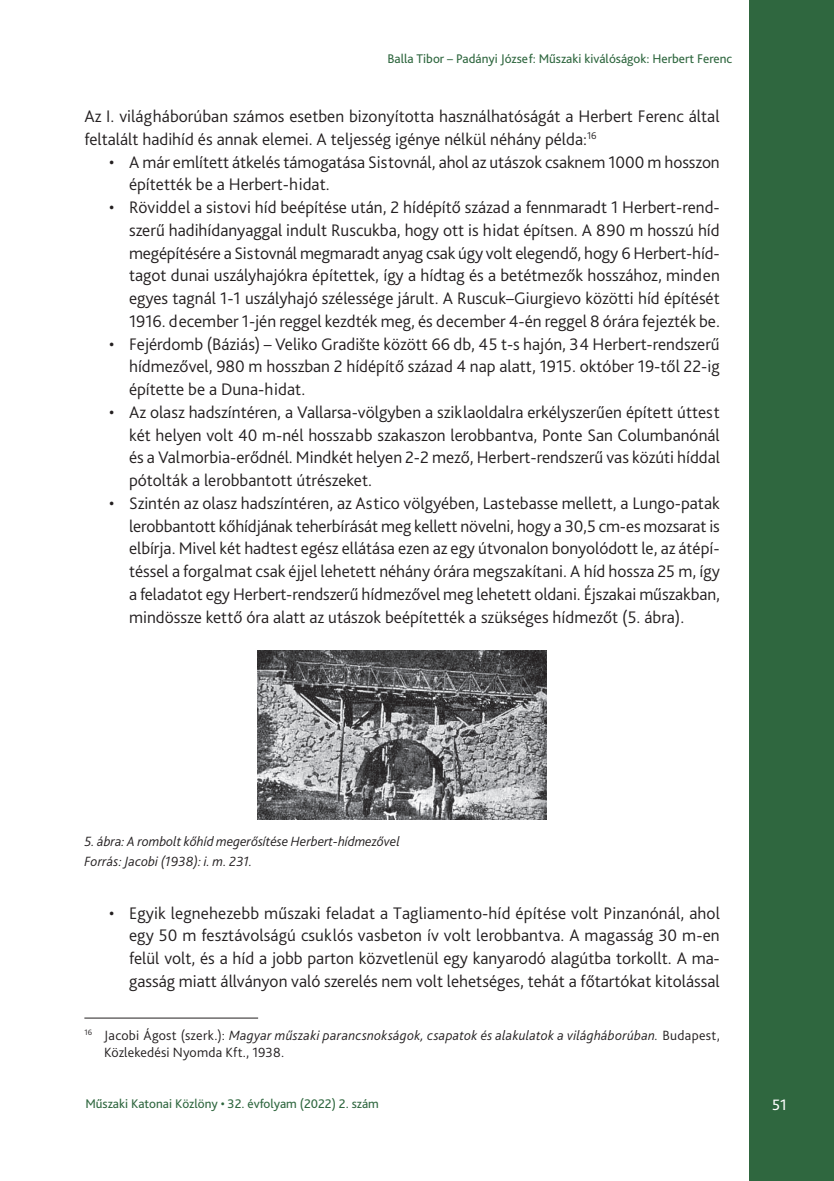
<style>
.page{position:relative;width:834px;height:1181px;background:#fff}
.page>*{position:absolute;margin:0;border:0;box-sizing:border-box;transform-origin:0 0}
.Szöveg_1st{font:300 17.5px/22.8px "Bliss Pro";color:#231f20;text-align:justify}
.t1{font:15.75px "Bliss Pro";color:#fff}
.Lábjegyzet{font:italic 300 14px/16.8px "Bliss Pro";letter-spacing:.02em;color:#231f20}
.Ábra_címe{font:italic 300 14px "Bliss Pro";color:#231f20}
.ábra_forrás{font:italic 300 14px "Bliss Pro";letter-spacing:.01em;color:#231f20}
.t2{font:13.12px "Bliss Pro";color:#2f673f}
.s1{font-style:normal}
</style>
<div class="page">
<div style="left:749px;top:0;width:84px;height:1181px;background:#2f673f"></div>
<img style="left:258px;top:650px;width:288px;height:169px">
<hr style="left:84px;top:1017px;width:174px;height:1px;background:#231f20">
<p class="t2" style="left:387px;top:50px;width:346px">Balla Tibor – Padányi József: Műszaki kiválóságok: Herbert Ferenc</p>
<p class="Szöveg_1st" style="left:84px;top:104px;width:636px">Az I. világháborúban számos esetben bizonyította használhatóságát a Herbert Ferenc által feltalált hadihíd és annak elemei. A teljesség igénye nélkül néhány példa:<sup>16</sup></p>
<p class="Szöveg_1st" style="left:129px;top:150px;width:592px;text-indent:-20px">• A már említett átkelés támogatása Sistovnál, ahol az utászok csaknem 1000 m hosszon építették be a Herbert-hidat.</p>
<p class="Szöveg_1st" style="left:129px;top:195px;width:592px;text-indent:-20px">• Röviddel a sistovi híd beépítése után, 2 hídépítő század a fennmaradt 1 Herbert-rend&shy;szerű hadihídanyaggal indult Ruscukba, hogy ott is hidat építsen. A -890 m hosszú híd megépítésére a Sistovnál megmaradt anyag csak úgy volt elegendő, hogy 6 Herbert-híd&shy;tagot dunai uszályhajókra építettek, így a hídtag és a betétmezők hosszához, minden egyes tagnál 1-1 uszályhajó szélessége járult. A Ruscuk–Giurgievo közötti híd építését 1916. december 1-jén reggel kezdték meg, és december 4-én reggel 8 órára fejezték be.</p>
<p class="Szöveg_1st" style="left:129px;top:332px;width:592px;text-indent:-20px">• Fejérdomb (Báziás) – Veliko Gradište között 66 db, 45 t-s hajón, 34 Herbert-rendszerű hídmezővel, 980 m hosszban 2 hídépítő század 4 nap alatt, 1915. október 19-től 22-ig építette be a Duna-hidat.</p>
<p class="Szöveg_1st" style="left:129px;top:400px;width:592px;text-indent:-20px">• Az olasz hadszíntéren, a Vallarsa-völgyben a sziklaoldalra erkélyszerűen épített úttest két helyen volt 40 m-nél hosszabb szakaszon lerobbantva, Ponte San Columbanónál és a Valmorbia-erődnél. Mindkét helyen 2-2 mező, Herbert-rendszerű vas közúti híddal pótolták a lerobbantott útrészeket.</p>
<p class="Szöveg_1st" style="left:129px;top:491px;width:592px;text-indent:-20px">• Szintén az olasz hadszíntéren, az Astico völgyében, Lastebasse mellett, a Lungo-patak lerobbantott kőhídjának teherbírását meg kellett növelni, hogy a -30,5 cm-es mozsarat is elbírja. Mivel két hadtest egész ellátása ezen az egy útvonalon bonyolódott le, az átépí&shy;téssel a forgalmat csak éjjel lehetett néhány órára megszakítani. A híd hossza 25 m, így a feladatot egy Herbert-rendszerű hídmezővel meg lehetett oldani. Éjszakai műszakban, mindössze kettő óra alatt az utászok beépítették a szükséges hídmezőt (5. ábra).</p>
<p class="Ábra_címe" style="left:84px;top:833px;width:317px">5. ábra: A rombolt kőhíd megerősítése Herbert-hídmezővel</p>
<p class="ábra_forrás" style="left:84px;top:852px;width:169px">Forrás: Jacobi (1938): i. m. 231.</p>
<p class="Szöveg_1st" style="left:129px;top:901px;width:592px;text-indent:-20px">• Egyik legnehezebb műszaki feladat a Tagliamento-híd építése volt Pinzanónál, ahol egy 50 m fesztávolságú csuklós vasbeton ív volt lerobbantva. A magasság 30 m-en felül volt, és a híd a jobb parton közvetlenül egy kanyarodó alagútba torkollt. A ma&shy;gasság miatt állványon való szerelés nem volt lehetséges, tehát a főtartókat kitolással</p>
<p class="Lábjegyzet" style="left:104px;top:1026px;width:617px;text-indent:-20px"><sup>16</sup> <span class="s1">Jacobi Ágost (szerk.):</span> Magyar műszaki parancsnokságok, csapatok és alakulatok a világháborúban. <span class="s1">Budapest,<br>Közlekedési Nyomda Kft., 1938.</span></p>
<p class="t2" style="left:85px;top:1095px;width:295px">Műszaki Katonai Közlöny • 32. évfolyam (2022) 2. szám</p>
<p class="t1" style="left:772px;top:1095px;width:16px">51</p>
</div>
